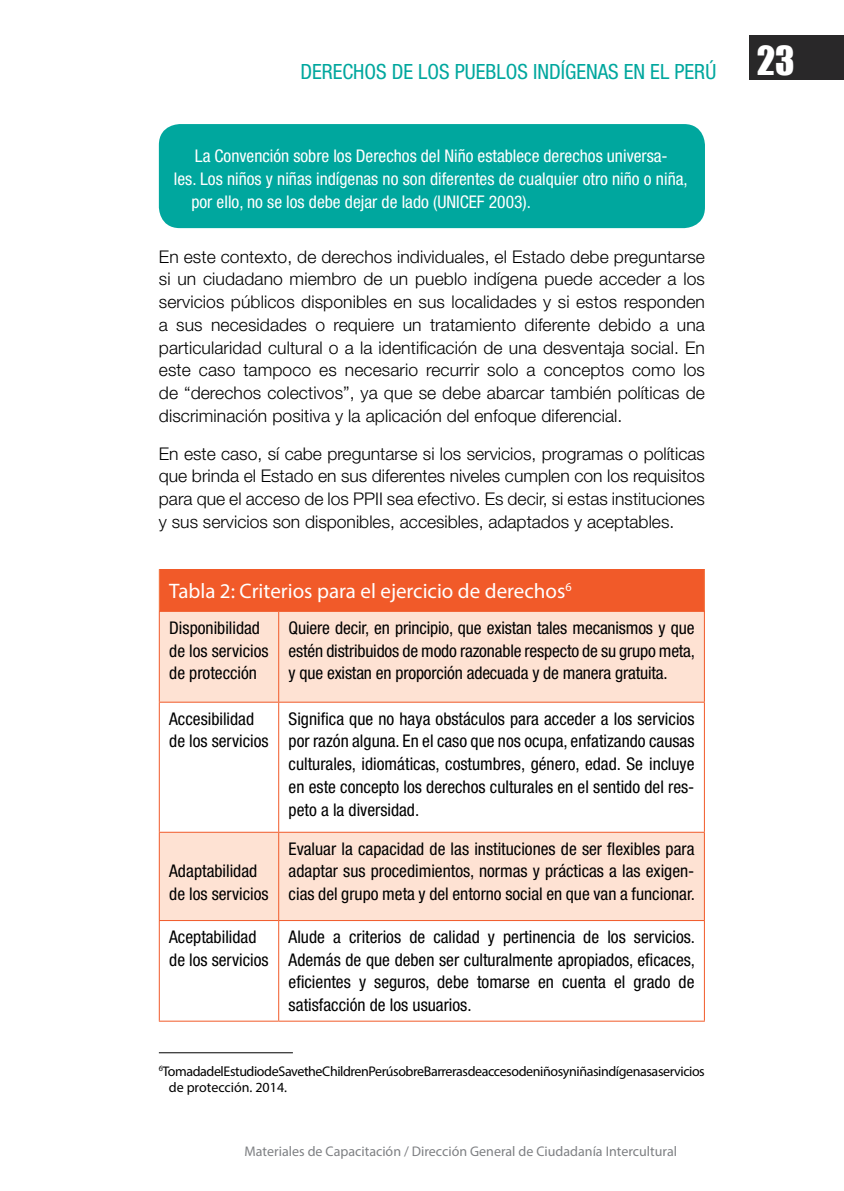
<style>
.page{position:relative;width:844px;height:1191px;background:#fff}
.page>*{position:absolute;margin:0;border:0;box-sizing:border-box;transform-origin:0 0}
.t1{font:21px "Myriad Pro";color:#fff}
.t2{font:condensed 21px "Helvetica Neue LT Std";color:#00a79e}
.t3{font:condensed 17.5px/22.8px "Helvetica Neue LT Std";color:#000}
.t4{font:300 17.5px/22.8px "Helvetica Neue LT Std";color:#000;text-align:justify}
.t5{font:condensed 17.5px "Helvetica Neue LT Std";color:#fff}
.t6{font:14px/16.8px "Myriad Pro";letter-spacing:-.03em;color:#000}
.t7{font:14px "Myriad Pro";color:#7e8083}
</style>
<div class="page">
<div style="left:749px;top:35px;width:94px;height:44px;background:#292829"></div>
<div style="left:159px;top:124px;width:545px;height:104px;background:#00a79e;border-radius:21px"></div>
<div style="left:159px;top:569px;width:545px;height:42px;background:#f15a29"></div>
<svg style="left:160px;top:612px;width:543px;height:308px;fill:#fee2d3"></svg>
<hr style="left:159px;top:569px;width:1px;height:42px;background:#f47c4b">
<hr style="left:703px;top:569px;width:1px;height:42px;background:#f47c4b">
<hr style="left:159px;top:611px;width:119px;height:1px;background:#f15a29">
<hr style="left:159px;top:612px;width:1px;height:89px;background:#f15a29">
<hr style="left:278px;top:611px;width:426px;height:1px;background:#f15a29">
<hr style="left:703px;top:612px;width:1px;height:89px;background:#f15a29">
<hr style="left:159px;top:702px;width:1px;height:130px;background:#f15a29">
<hr style="left:703px;top:702px;width:1px;height:130px;background:#f15a29">
<hr style="left:159px;top:832px;width:119px;height:1px;background:#f15a29">
<hr style="left:159px;top:832px;width:1px;height:88px;background:#f15a29">
<hr style="left:278px;top:832px;width:426px;height:1px;background:#f15a29">
<hr style="left:703px;top:832px;width:1px;height:88px;background:#f15a29">
<hr style="left:159px;top:921px;width:1px;height:99px;background:#f15a29">
<hr style="left:703px;top:921px;width:1px;height:99px;background:#f15a29">
<hr style="left:159px;top:1020px;width:119px;height:1px;background:#f15a29">
<hr style="left:278px;top:1020px;width:426px;height:1px;background:#f15a29">
<hr style="left:278px;top:612px;width:1px;height:89px;background:#f15a29">
<hr style="left:159px;top:701px;width:119px;height:1px;background:#f15a29">
<hr style="left:278px;top:701px;width:426px;height:1px;background:#f15a29">
<hr style="left:278px;top:702px;width:1px;height:130px;background:#f15a29">
<hr style="left:278px;top:832px;width:1px;height:88px;background:#f15a29">
<hr style="left:159px;top:920px;width:119px;height:1px;background:#f15a29">
<hr style="left:278px;top:920px;width:426px;height:1px;background:#f15a29">
<hr style="left:278px;top:921px;width:1px;height:99px;background:#f15a29">
<hr style="left:159px;top:1052px;width:134px;height:1px;background:#000">
<p class="t2" style="left:300px;top:60px;width:495px">DERECHOS DE LOS PUEBLOS INDÍGENAS EN EL PERÚ <sup>23</sup></p>
<p class="t5" style="left:195px;top:146px;width:474px">La Convención sobre los Derechos del Niño establece derechos universa-</p>
<p class="t5" style="left:174px;top:168px;width:515px">les. Los niños y niñas indígenas no son diferentes de cualquier otro niño o niña,</p>
<p class="t5" style="left:191px;top:191px;width:341px">por ello, no se los debe dejar de lado (UNICEF 2003).</p>
<p class="t4" style="left:159px;top:245px;width:547px">En este contexto, de derechos individuales, el Estado debe preguntarse si un ciudadano miembro de un pueblo indígena puede acceder a los servicios públicos disponibles en sus localidades y si estos responden a sus necesidades o requiere un tratamiento diferente debido a una particularidad cultural o a la identificación de una desventaja social. En este caso tampoco es necesario recurrir solo a conceptos como los de “derechos colectivos”, ya que se debe abarcar también políticas de discriminación positiva y la aplicación del enfoque diferencial.</p>
<p class="t4" style="left:159px;top:441px;width:547px">En este caso, sí cabe preguntarse si los servicios, programas o políticas que brinda el Estado en sus diferentes niveles cumplen con los requisitos para que el acceso de los PPII sea efectivo. Es decir, si estas instituciones y sus servicios son disponibles, accesibles, adaptados y aceptables.</p>
<p class="t1" style="left:169px;top:578px;width:404px">Tabla 2: Criterios para el ejercicio de derechos<sup>6</sup></p>
<p class="t3" style="left:169px;top:616px;width:101px">Disponibilidad de los servicios de protección</p>
<p class="t3" style="left:288px;top:616px;width:408px;text-align:justify">Quiere decir, en principio, que existan tales mecanismos y que estén distribuidos de modo razonable respecto de su grupo meta, y que existan en proporción adecuada y de manera gratuita.</p>
<p class="t3" style="left:169px;top:707px;width:101px">Accesibilidad de los servicios</p>
<p class="t3" style="left:288px;top:707px;width:407px;text-align:justify">Significa que no haya obstáculos para acceder a los servicios por razón alguna. En el caso que nos ocupa, enfatizando causas culturales, idiomáticas, costumbres, género, edad. Se incluye en este concepto los derechos culturales en el sentido del res&shy;peto a la diversidad.</p>
<p class="t3" style="left:169px;top:859px;width:101px">Adaptabilidad de los servicios</p>
<p class="t3" style="left:288px;top:837px;width:408px;text-align:justify">Evaluar la capacidad de las instituciones de ser flexibles para adaptar sus procedimientos, normas y prácticas a las exigen&shy;cias del grupo meta y del entorno social en que van a funcionar.</p>
<p class="t3" style="left:169px;top:925px;width:101px">Aceptabilidad de los servicios</p>
<p class="t3" style="left:288px;top:925px;width:408px;text-align:justify">Alude a criterios de calidad y pertinencia de los servicios.<br>Además de que deben ser culturalmente apropiados, eficaces, eficientes y seguros, debe tomarse en cuenta el grado de satisfacción de los usuarios.</p>
<p class="t6" style="left:169px;top:1062px;width:537px;text-indent:-10px"><sup>6</sup> Tomada del Estudio de Save the Children Perú sobre Barreras de acceso de niños y niñas indígenas a servicios de protección. 2014.</p>
<p class="t7" style="left:244px;top:1142px;width:434px">Materiales de Capacitación / Dirección General de Ciudadanía Intercultural</p>
</div>
